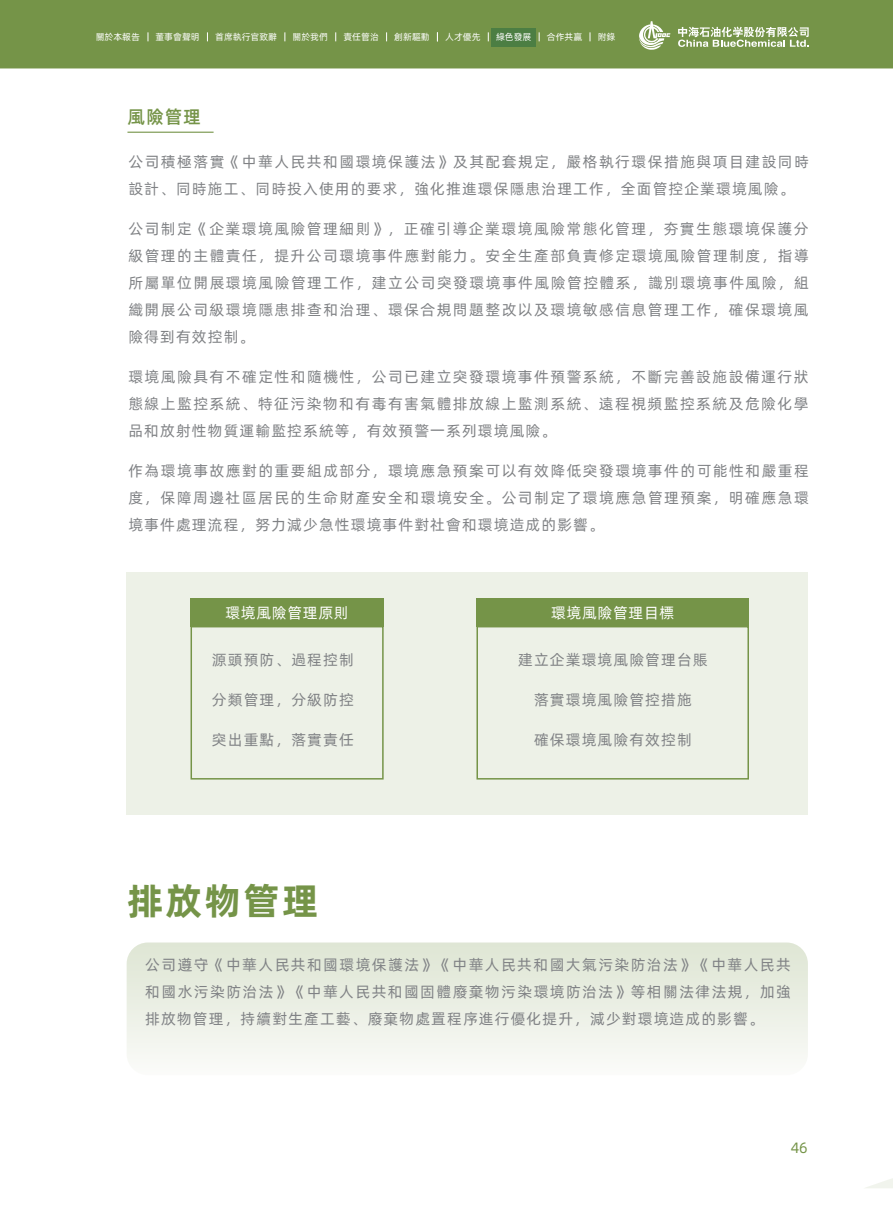
<style>
.page{position:relative;width:893px;height:1212px;background:#fff}
.page>*{position:absolute;margin:0;border:0;box-sizing:border-box;transform-origin:0 0}
.t1{font:37.5px "Alibaba Pu Hui Ti B";letter-spacing:.05em;color:#759448}
.t2{font:18px "Alibaba Pu Hui Ti M";color:#759448}
.t3{font:15px/27px "Alibaba Pu Hui Ti R";letter-spacing:.075em;color:#808285;text-align:justify}
.t4{font:15px/27px "Alibaba Pu Hui Ti R";letter-spacing:.1em;color:#808285}
.t5{font:15px "Alibaba Pu Hui Ti R";letter-spacing:.05em;color:#fff}
.t6{font:15px "Alibaba Pu Hui Ti R";color:#759448}
.t7{font:9px "Alibaba Pu Hui Ti R";color:#fff}
</style>
<div class="page">
<div style="left:0;top:0;width:893px;height:68px;background:#759448"></div>
<div style="left:492px;top:28px;width:44px;height:18px;background:#4c7e43"></div>
<svg style="left:639px;top:21px;width:31px;height:29px"></svg>
<svg style="left:678px;top:27px;width:131px;height:20px;background:#a8bb8b"></svg>
<div style="left:127px;top:942px;width:681px;height:133px;background:linear-gradient(to bottom,#dde5d3,#fafbf8);border-radius:21px"></div>
<hr style="left:127px;top:132px;width:87px;height:1px;background:#759448">
<div style="left:127px;top:572px;width:681px;height:243px;background:#edf1e7"></div>
<div style="left:191px;top:598px;width:193px;height:29px;background:#759448"></div>
<div style="left:191px;top:626px;width:193px;height:153px;border:2px solid #759448"></div>
<div style="left:476px;top:598px;width:273px;height:29px;background:#759448"></div>
<div style="left:476px;top:626px;width:273px;height:153px;border:2px solid #759448"></div>
<svg style="left:866px;top:1178px;width:27px;height:10px"></svg>
<p class="t7" style="left:96px;top:30px;width:46px">關於本報告</p>
<p class="t7" style="left:155px;top:30px;width:46px">董事會聲明</p>
<p class="t7" style="left:215px;top:30px;width:63px">首席執行官致辭</p>
<p class="t7" style="left:293px;top:30px;width:37px">關於我們</p>
<p class="t7" style="left:343px;top:30px;width:37px">責任管治</p>
<p class="t7" style="left:394px;top:30px;width:37px">創新驅動</p>
<p class="t7" style="left:445px;top:30px;width:37px">人才優先</p>
<p class="t7" style="left:496px;top:30px;width:37px">綠色發展</p>
<p class="t7" style="left:547px;top:30px;width:37px">合作共贏</p>
<p class="t7" style="left:598px;top:30px;width:19px">附錄</p>
<p class="t2" style="left:127px;top:103px;width:75px">風險管理</p>
<p class="t4" style="left:128px;top:148px;width:682px">公司積極落實《中華人民共和國環境保護法》及其配套規定，嚴格執行環保措施與項目建設同時設計、同時施工、同時投入使用的要求，強化推進環保隱患治理工作，全面管控企業環境風險。</p>
<p class="t3" style="left:128px;top:214px;width:682px">公司制定《企業環境風險管理細則》，正確引導企業環境風險常態化管理，夯實生態環境保護分級管理的主體責任，提升公司環境事件應對能力。安全生產部負責修定環境風險管理制度，指導所屬單位開展環境風險管理工作，建立公司突發環境事件風險管控體系，識別環境事件風險，組織開展公司級環境隱患排查和治理、環保合規問題整改以及環境敏感信息管理工作，確保環境風險得到有效控制。</p>
<p class="t3" style="left:128px;top:362px;width:682px">環境風險具有不確定性和隨機性，公司已建立突發環境事件預警系統，不斷完善設施設備運行狀態線上監控系統、特征污染物和有毒有害氣體排放線上監測系統、遠程視頻監控系統及危險化學品和放射性物質運輸監控系統等，有效預警一系列環境風險。</p>
<p class="t3" style="left:128px;top:456px;width:682px">作為環境事故應對的重要組成部分，環境應急預案可以有效降低突發環境事件的可能性和嚴重程度，保障周邊社區居民的生命財產安全和環境安全。公司制定了環境應急管理預案，明確應急環境事件處理流程，努力減少急性環境事件對社會和環境造成的影響。</p>
<p class="t5" style="left:225px;top:601px;width:125px">環境風險管理原則</p>
<p class="t3" style="left:212px;top:646px;width:143px">源頭預防、過程控制</p>
<p class="t3" style="left:212px;top:685px;width:143px">分類管理，分級防控</p>
<p class="t3" style="left:212px;top:725px;width:143px">突出重點，落實責任</p>
<h1 class="t1" style="left:127px;top:871px;width:193px">排放物管理</h1>
<p class="t5" style="left:551px;top:601px;width:125px">環境風險管理目標</p>
<p class="t3" style="left:518px;top:646px;width:191px">建立企業環境風險管理台賬</p>
<p class="t3" style="left:534px;top:685px;width:159px">落實環境風險管控措施</p>
<p class="t3" style="left:534px;top:725px;width:159px">確保環境風險有效控制</p>
<p class="t3" style="left:145px;top:950px;width:647px">公司遵守《中華人民共和國環境保護法》《中華人民共和國大氣污染防治法》《中華人民共和國水污染防治法》《中華人民共和國固體廢棄物污染環境防治法》等相關法律法規，加強排放物管理，持續對生產工藝、廢棄物處置程序進行優化提升，減少對環境造成的影響。</p>
<p class="t6" style="left:791px;top:1136px;width:19px">46</p>
</div>
